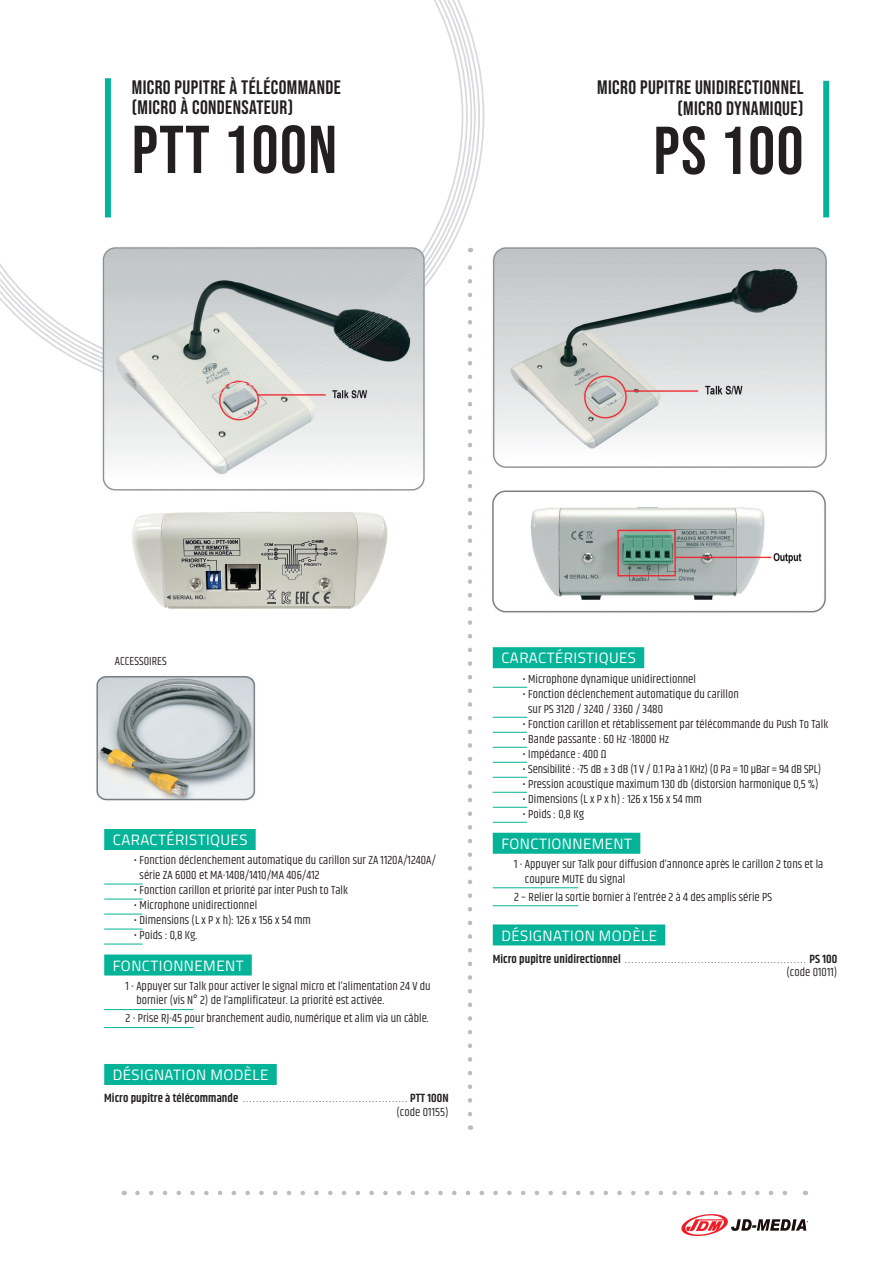
<style>
.page{position:relative;width:893px;height:1263px;background:#fff}
.page>*{position:absolute;margin:0;border:0;box-sizing:border-box;transform-origin:0 0}
.t1{font:67.5px "Bebas Neue";letter-spacing:.02em;color:#231f20}
.t2{font:19.5px/20.1px "Bebas Neue";letter-spacing:.02em;color:#231f20}
.t3{font:15px "Titillium Web";letter-spacing:.03em;color:#fff}
.t4{font:12px/15px "Khand";letter-spacing:.005em;color:#231f20}
.t5{font:300 12px/13.5px "Khand";color:#231f20;text-align:right}
.s1{font-weight:600}
.s2{font-weight:400}
</style>
<div class="page">
<svg style="left:0;top:0;width:476px;height:377px"></svg>
<svg style="left:468px;top:248px;width:4px;height:866px"></svg>
<div style="left:104px;top:1064px;width:173px;height:21px;background:#05b498"></div>
<div style="left:493px;top:924px;width:172px;height:21px;background:#05b498"></div>
<div style="left:823px;top:81px;width:6px;height:136px;background:#05b498"></div>
<div style="left:104px;top:829px;width:152px;height:21px;background:#05b498"></div>
<hr style="left:104px;top:884px;width:38px;height:1px;background:#05b498">
<hr style="left:104px;top:899px;width:38px;height:1px;background:#05b498">
<hr style="left:104px;top:914px;width:38px;height:1px;background:#05b498">
<hr style="left:104px;top:929px;width:38px;height:1px;background:#05b498">
<hr style="left:104px;top:944px;width:38px;height:1px;background:#05b498">
<div style="left:104px;top:954px;width:148px;height:21px;background:#05b498"></div>
<hr style="left:104px;top:1009px;width:90px;height:1px;background:#05b498">
<hr style="left:104px;top:1027px;width:90px;height:1px;background:#05b498">
<div style="left:493px;top:647px;width:151px;height:21px;background:#05b498"></div>
<hr style="left:493px;top:687px;width:34px;height:1px;background:#05b498">
<hr style="left:493px;top:717px;width:34px;height:1px;background:#05b498">
<hr style="left:493px;top:732px;width:34px;height:1px;background:#05b498">
<hr style="left:493px;top:747px;width:34px;height:1px;background:#05b498">
<hr style="left:493px;top:762px;width:34px;height:1px;background:#05b498">
<hr style="left:493px;top:777px;width:34px;height:1px;background:#05b498">
<hr style="left:493px;top:792px;width:34px;height:1px;background:#05b498">
<hr style="left:493px;top:807px;width:34px;height:1px;background:#05b498">
<hr style="left:493px;top:822px;width:34px;height:1px;background:#05b498">
<div style="left:493px;top:833px;width:147px;height:21px;background:#05b498"></div>
<hr style="left:493px;top:887px;width:85px;height:1px;background:#05b498">
<hr style="left:493px;top:905px;width:85px;height:1px;background:#05b498">
<div style="left:105px;top:78px;width:6px;height:139px;background:#05b498"></div>
<img style="left:492px;top:490px;width:334px;height:123px">
<img style="left:492px;top:247px;width:335px;height:221px">
<img style="left:102px;top:393px;width:323px;height:98px">
<img style="left:102px;top:389px;width:323px;height:4px">
<img style="left:92px;top:244px;width:343px;height:145px">
<img style="left:92px;top:247px;width:343px;height:137px">
<img style="left:96px;top:676px;width:160px;height:125px">
<svg style="left:137px;top:1191px;width:650px;height:4px"></svg>
<svg style="left:681px;top:1214px;width:127px;height:22px"></svg>
<img style="left:132px;top:511px;width:256px;height:98px">
<h2 class="t2" style="left:132px;top:77px;width:211px">MICRO PUPITRE À TÉLÉCOMMANDE (MICRO À CONDENSATEUR)</h2>
<h1 class="t1" style="left:132px;top:111px;width:207px">PTT 100N</h1>
<h2 class="t2" style="left:597px;top:77px;width:208px;line-height:21px;text-align:right">MICRO PUPITRE UNIDIRECTIONNEL (MICRO DYNAMIQUE)</h2>
<h1 class="t1" style="left:653px;top:112px;width:151px">PS 100</h1>
<p class="t4" style="left:115px;top:654px;width:53px">ACCESSOIRES</p>
<p class="t3" style="left:113px;top:829px;width:136px">CARACTÉRISTIQUES</p>
<p class="t4" style="left:140px;top:854px;width:298px;text-indent:-6px">• Fonction déclenchement automatique du carillon sur ZA 1120A/1240A/ série ZA 6000 et MA-1408/1410/MA 406/412</p>
<p class="t4" style="left:134px;top:884px;width:216px">• Fonction carillon et priorité par inter Push to Talk</p>
<p class="t4" style="left:134px;top:899px;width:125px">• Microphone unidirectionnel</p>
<p class="t4" style="left:134px;top:914px;width:179px">• Dimensions (L x P x h): 126 x 156 x 54 mm</p>
<p class="t4" style="left:134px;top:929px;width:65px">• Poids : 0,8 Kg.</p>
<p class="t3" style="left:113px;top:954px;width:132px">FONCTIONNEMENT</p>
<p class="t4" style="left:136px;top:979px;width:296px;line-height:14.4px;text-indent:-11px">1 - Appuyer sur Talk pour activer le signal micro et l’alimentation 24 V du bornier (vis N° 2) de l’amplificateur. La priorité est activée.</p>
<p class="t4" style="left:125px;top:1011px;width:305px">2 - Prise RJ-45 pour branchement audio, numérique et alim via un câble.</p>
<p class="t3" style="left:113px;top:1064px;width:157px">DÉSIGNATION MODÈLE</p>
<p class="t5" style="left:104px;top:1092px;width:346px"><span class="s1">Micro pupitre à télécommande</span> ..................................................<span class="s1">PTT 100N </span><span class="s2">(code 01155)</span></p>
<p class="t3" style="left:501px;top:647px;width:136px">CARACTÉRISTIQUES</p>
<p class="t4" style="left:523px;top:672px;width:175px">• Microphone dynamique unidirectionnel</p>
<p class="t4" style="left:528px;top:687px;width:212px;text-indent:-6px">• Fonction déclenchement automatique du carillon sur PS 3120 / 3240 / 3360 / 3480</p>
<p class="t4" style="left:523px;top:717px;width:307px">• Fonction carillon et rétablissement par télécommande du Push To Talk</p>
<p class="t4" style="left:523px;top:732px;width:148px">• Bande passante : 60 Hz -18000 Hz</p>
<p class="t4" style="left:523px;top:747px;width:86px">• Impédance : 400 Ω</p>
<p class="t4" style="left:523px;top:762px;width:300px">• Sensibilité : -75 dB ± 3 dB (1 V / 0.1 Pa à 1 KHz) (0 Pa = 10 µBar = 94 dB SPL)</p>
<p class="t4" style="left:523px;top:777px;width:297px">• Pression acoustique maximum 130 db (distorsion harmonique 0,5 %)</p>
<p class="t4" style="left:523px;top:792px;width:181px">• Dimensions (L x P x h) : 126 x 156 x 54 mm</p>
<p class="t4" style="left:523px;top:807px;width:63px">• Poids : 0,8 Kg</p>
<p class="t3" style="left:501px;top:833px;width:132px">FONCTIONNEMENT</p>
<p class="t4" style="left:525px;top:857px;width:300px;text-indent:-11px">1 - Appuyer sur Talk pour diffusion d’annonce après le carillon 2 tons et la coupure MUTE du signal</p>
<p class="t4" style="left:514px;top:890px;width:260px">2 – Relier la sortie bornier à l’entrée 2 à 4 des amplis série PS</p>
<p class="t3" style="left:501px;top:924px;width:157px">DÉSIGNATION MODÈLE</p>
<p class="t5" style="left:493px;top:953px;width:346px"><span class="s1">Micro pupitre unidirectionnel</span> ....................................................... <span class="s1">PS 100 </span><span class="s2">(code 01011)</span></p>
</div>
